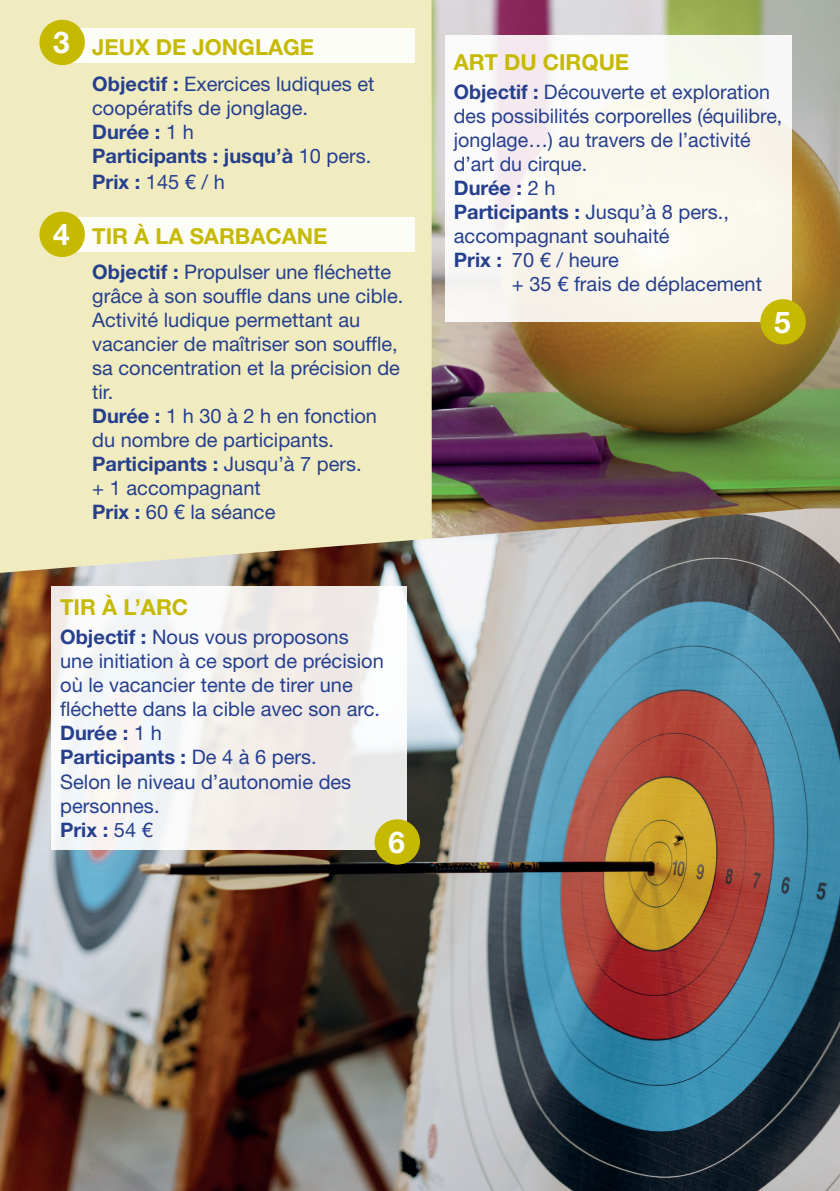
<style>
.page{position:relative;width:840px;height:1191px;background:#fff}
.page>*{position:absolute;margin:0;border:0;box-sizing:border-box;transform-origin:0 0}
.t1{font:700 30px "Helvetica Neue LT Std";color:#fff}
.t2{font:700 22px "Helvetica Neue LT Std";color:#c6b901}
.t3{font:20px/24px "Helvetica Neue LT Std";color:#253f8e}
.s1{font-weight:700}
</style>
<div class="page">
<img style="left:431px;top:0;width:408px;height:508px">
<div style="left:0;top:0;width:431px;height:508px;background:#f0ecc0"></div>
<img style="left:0;top:508px;width:839px;height:683px">
<div style="left:51px;top:586px;width:355px;height:263px;background:linear-gradient(to bottom,#f5f3f2,#f1efed)"></div>
<div style="left:445px;top:35px;width:346px;height:287px;background:linear-gradient(to right,#f9f5f5,#f9f7eb)"></div>
<div style="left:62px;top:28px;width:352px;height:34px;background:#fdfdf8"></div>
<div style="left:62px;top:217px;width:352px;height:34px;background:#fdfdf8"></div>
<div style="left:39px;top:212px;width:46px;height:45px;background:#c6b901;border-radius:50%"></div>
<div style="left:760px;top:299px;width:45px;height:45px;background:#c6b901;border-radius:50%"></div>
<div style="left:374px;top:819px;width:46px;height:45px;background:#c6b901;border-radius:50%"></div>
<div style="left:39px;top:20px;width:46px;height:45px;background:#c6b901;border-radius:50%"></div>
<h1 class="t1" style="left:53px;top:24px;width:18px">3</h1>
<h1 class="t1" style="left:53px;top:216px;width:18px">4</h1>
<p class="t2" style="left:92px;top:34px;width:223px">JEUX DE JONGLAGE</p>
<p class="t3" style="left:92px;top:71px;width:283px"><span class="s1">Objectif :</span> Exercices ludiques et coopératifs de jonglage.<br><span class="s1">Durée :</span> 1 h<br><span class="s1">Participants : jusqu’à</span> 10 pers.</p>
<p class="t3" style="left:92px;top:170px;width:134px"><span class="s1">Prix :</span> 145 € / h</p>
<p class="t2" style="left:92px;top:222px;width:237px">TIR À LA SARBACANE</p>
<p class="t3" style="left:92px;top:260px;width:312px"><span class="s1">Objectif :</span> Propulser une fléchette grâce à son souffle dans une cible.<br>Activité ludique permettant au vacancier de maîtriser son souffle, sa concentration et la précision de tir.<br><span class="s1">Durée :</span> 1 h 30 à 2 h en fonction du nombre de participants.<br><span class="s1">Participants :</span> Jusqu’à 7 pers.<br>+ 1 accompagnant<br><span class="s1">Prix :</span> 60 € la séance</p>
<p class="t2" style="left:60px;top:593px;width:129px">TIR À L’ARC</p>
<p class="t3" style="left:60px;top:625px;width:325px"><span class="s1">Objectif :</span> Nous vous proposons une initiation à ce sport de précision où le vacancier tente de tirer une fléchette dans la cible avec son arc.<br><span class="s1">Durée :</span> 1 h<br><span class="s1">Participants :</span> De 4 à 6 pers.<br>Selon le niveau d’autonomie des personnes.<br><span class="s1">Prix :</span> 54 €</p>
<h1 class="t1" style="left:388px;top:823px;width:18px">6</h1>
<p class="t2" style="left:453px;top:48px;width:177px">ART DU CIRQUE</p>
<p class="t3" style="left:453px;top:80px;width:330px"><span class="s1">Objectif :</span> Découverte et exploration des possibilités corporelles (équilibre, jonglage…) au travers de l’activité d’art du cirque.<br><span class="s1">Durée :</span> 2 h<br><span class="s1">Participants :</span> Jusqu’à 8 pers., accompagnant souhaité<br><span class="s1">Prix :</span> 70 € / heure</p>
<p class="t3" style="left:511px;top:272px;width:251px">+ 35 € frais de déplacement</p>
<h1 class="t1" style="left:773px;top:303px;width:18px">5</h1>
</div>
